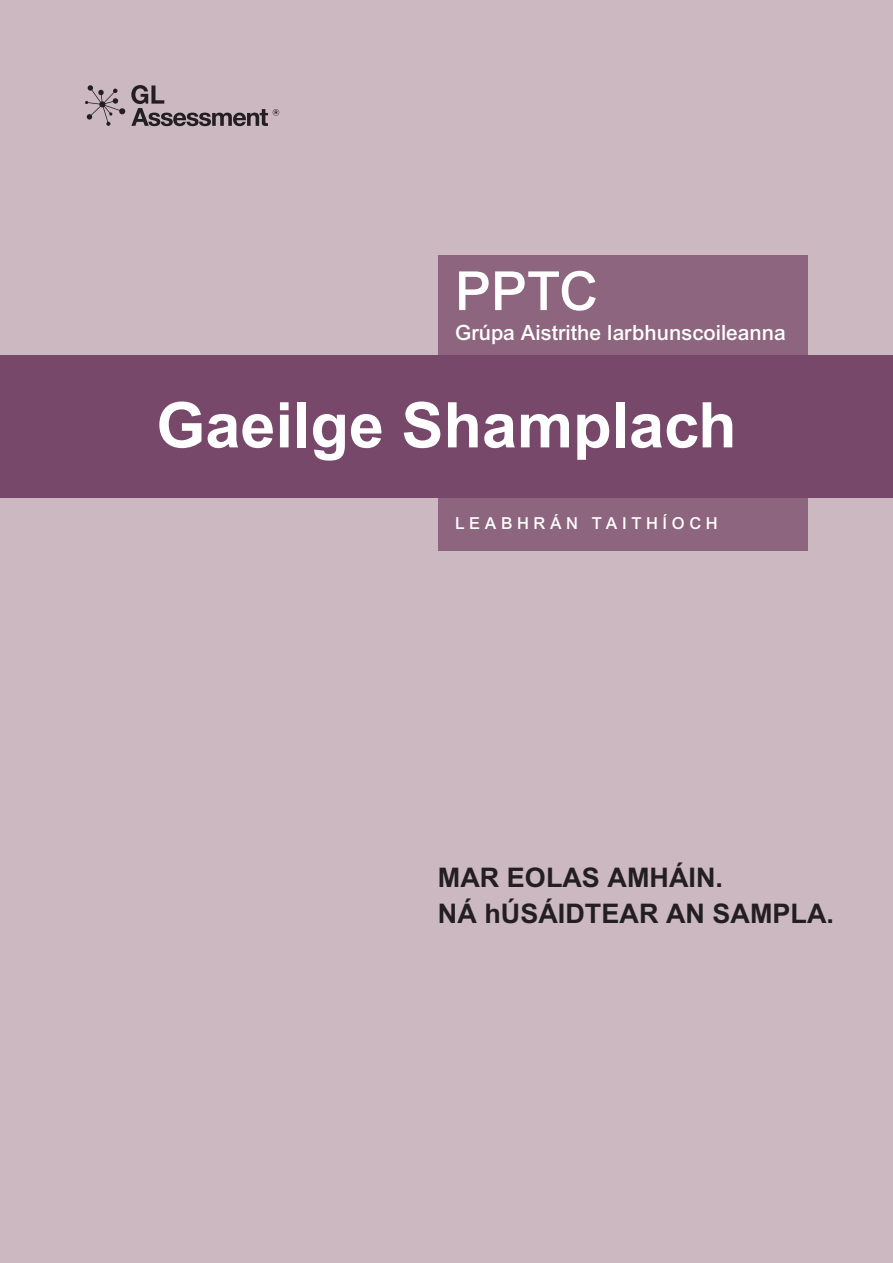
<style>
.page{position:relative;width:893px;height:1263px;background:#cbb8c1}
.page>*{position:absolute;margin:0;border:0;box-sizing:border-box;transform-origin:0 0}
.t1{font:700 63px "Arial MT Pro";color:#fff}
.t2{font:500 54px "Arial MT Pro";color:#fff}
.t3{font:700 27px "Arial MT Pro";color:#231f20}
.t4{font:500 21px "Arial MT Pro";color:#fff}
.t5{font:500 16.5px "Arial MT Pro";letter-spacing:.28em;color:#fff}
</style>
<div class="page">
<div style="left:438px;top:255px;width:370px;height:296px;background:#8d657e"></div>
<div style="left:0;top:355px;width:893px;height:142px;background:#78486a"></div>
<svg style="left:85px;top:85px;width:40px;height:41px"></svg>
<svg style="left:131px;top:85px;width:148px;height:41px"></svg>
<p class="t2" style="left:455px;top:259px;width:144px">PPTC</p>
<p class="t4" style="left:455px;top:320px;width:332px">Grúpa Aistrithe Iarbhunscoileanna</p>
<p class="t1" style="left:156px;top:388px;width:582px">Gaeilge Shamplach</p>
<p class="t5" style="left:455px;top:513px;width:264px">LEABHRÁN TAITHÍOCH</p>
<p class="t3" style="left:438px;top:862px;width:286px">MAR EOLAS AMHÁIN.</p>
<p class="t3" style="left:438px;top:898px;width:397px">NÁ hÚSÁIDTEAR AN SAMPLA.</p>
</div>
